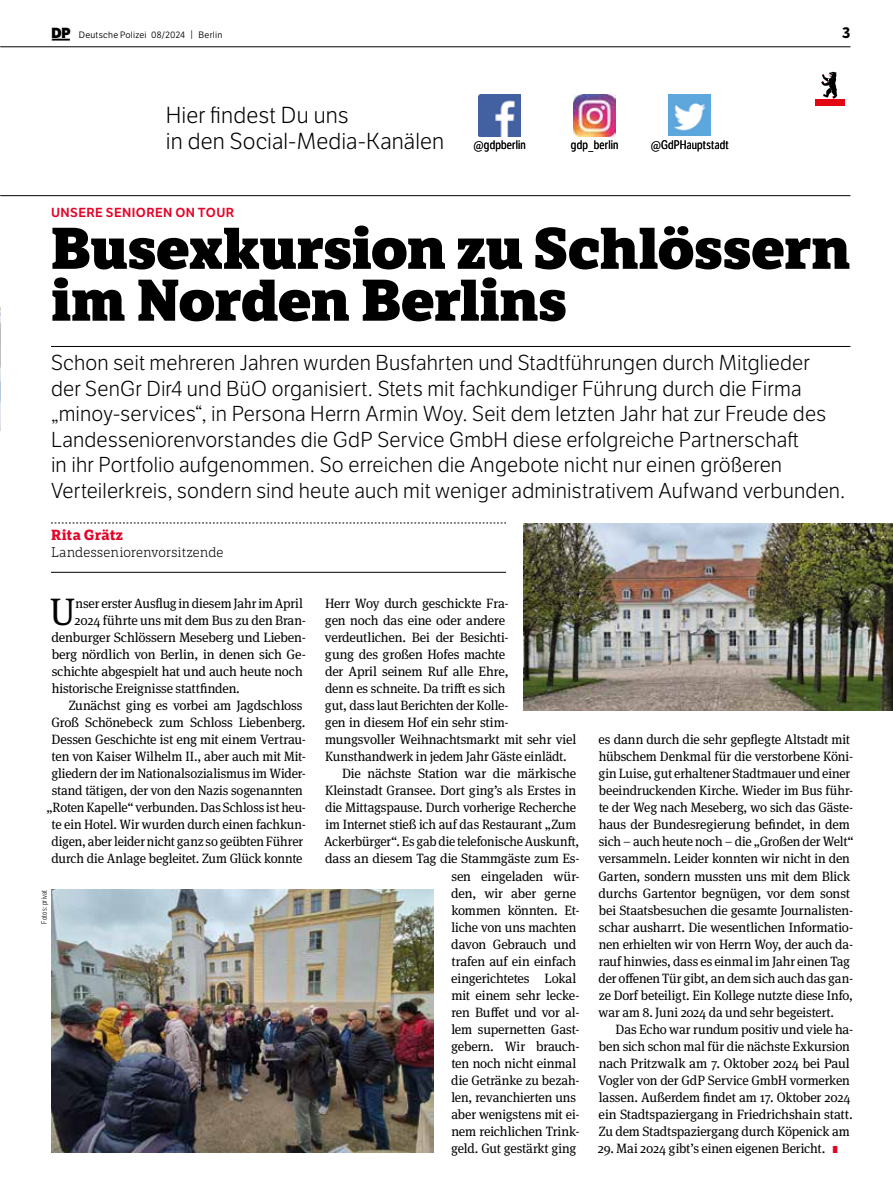
<style>
.page{position:relative;width:893px;height:1191px;background:#fff}
.page>*{position:absolute;margin:0;border:0;box-sizing:border-box;transform-origin:0 0}
.t1{font:800 57px/51.9px "LFT Etica Sheriff";letter-spacing:-.01em;color:#000}
.t2{font:38.25px "Meta Serif Pro";color:#000}
.t3{font:22.5px/25.5px "LFT Etica Lt";letter-spacing:.01em;color:#000}
.t4{font:21px/25.5px "LFT Etica Lt";letter-spacing:.01em;color:#000}
.t5{font:700 15px "LFT Etica";color:#000}
.t6{font:700 14.25px "LFT Etica Sheriff";letter-spacing:.01em;color:#e40428}
.t7{font:13.5px/17px "Meta Serif Pro";letter-spacing:-.01em;color:#000}
.t8{font:13.5px "Meta Serif Pro";letter-spacing:-.01em;color:#000;scale:.96 1}
.t9{font:300 13.5px "LFT Etica Sheriff";letter-spacing:-.005em;color:#000}
.t10{font:12.75px "LFT Etica SB";letter-spacing:.03em;color:#e40428}
.t11{font:12px "LFT Etica Condensed";letter-spacing:.015em;color:#000}
.t12{font:9px "LFT Etica Bk";letter-spacing:.025em;color:#000}
.t13{font:300 7.5px "LFT Etica Condensed";letter-spacing:.025em;color:#000}
.s1{font-family:"LFT Etica XB";font-size:14.25px}
.s2{font-size:9.3px}
.s3{font-family:"LFT Etica XB";font-size:9.75px;color:#e40428}
</style>
<div class="page">
<hr style="left:0;top:195px;width:850px;height:1px;background:#000">
<hr style="left:0;top:47px;width:850px;height:1px;background:#000">
<svg style="left:52px;top:39px;width:18px;height:2px"></svg>
<svg style="left:0;top:307px;width:1px;height:124px"></svg>
<hr style="left:51px;top:346px;width:799px;height:1px;background:#000">
<svg style="left:51px;top:523px;width:455px;height:1px"></svg>
<hr style="left:51px;top:572px;width:455px;height:1px;background:#000">
<img style="left:51px;top:889px;width:383px;height:263px">
<img style="left:523px;top:523px;width:370px;height:187px">
<img style="left:478px;top:94px;width:43px;height:43px">
<img style="left:573px;top:94px;width:43px;height:43px">
<img style="left:668px;top:95px;width:43px;height:41px">
<div style="left:815px;top:99px;width:30px;height:7px;background:#e30613"></div>
<svg style="left:821px;top:72px;width:16px;height:27px"></svg>
<p class="t12" style="left:52px;top:29px;width:172px"><span class="s1">DP</span> Deutsche Polizei 08/2024 <span class="s2">|</span> Berlin</p>
<p class="t5" style="left:842px;top:23px;width:10px">3</p>
<h3 class="t3" style="left:166px;top:103px;width:280px">Hier findest Du uns<br>in den Social-Media-Kanälen</h3>
<p class="t11" style="left:474px;top:137px;width:54px">@gdpberlin</p>
<p class="t11" style="left:571px;top:137px;width:49px">gdp_berlin</p>
<p class="t11" style="left:651px;top:137px;width:80px">@GdPHauptstadt</p>
<p class="t10" style="left:51px;top:205px;width:185px">UNSERE SENIOREN ON TOUR</p>
<h1 class="t1" style="left:51px;top:223px;width:801px">Busexkursion zu Schlössern im Norden Berlins</h1>
<p class="t4" style="left:51px;top:350px;width:796px">Schon seit mehreren Jahren wurden Busfahrten und Stadtführungen durch Mitglieder<br>der SenGr Dir4 und BüO organisiert. Stets mit fachkundiger Führung durch die Firma „minoy-services“, in Persona Herrn Armin Woy. Seit dem letzten Jahr hat zur Freude des Landesseniorenvorstandes die GdP Service GmbH diese erfolgreiche Partnerschaft<br>in ihr Portfolio aufgenommen. So erreichen die Angebote nicht nur einen größeren Verteilerkreis, sondern sind heute auch mit weniger administrativem Aufwand verbunden.</p>
<p class="t6" style="left:51px;top:526px;width:73px">Rita Grätz</p>
<p class="t9" style="left:51px;top:544px;width:174px">Landesseniorenvorsitzende</p>
<h2 class="t2" style="left:50px;top:584px;width:27px">U</h2>
<p class="t7" style="left:75px;top:594px;width:229px">nser erster Ausflug in diesem Jahr im April</p>
<p class="t7" style="left:75px;top:611px;width:233px">2024 führte uns mit dem Bus zu den Bran-</p>
<p class="t7" style="left:52px;top:628px;width:256px">denburger Schlössern Meseberg und Lieben-</p>
<p class="t7" style="left:52px;top:645px;width:256px">berg nördlich von Berlin, in denen sich Ge-</p>
<p class="t7" style="left:52px;top:662px;width:253px">schichte abgespielt hat und auch heute noch</p>
<p class="t7" style="left:52px;top:679px;width:190px">historische Ereignisse stattfinden.</p>
<p class="t7" style="left:69px;top:696px;width:235px">Zunächst ging es vorbei am Jagdschloss</p>
<p class="t7" style="left:51px;top:713px;width:256px">Groß Schönebeck zum Schloss Liebenberg.</p>
<p class="t7" style="left:51px;top:730px;width:256px">Dessen Geschichte ist eng mit einem Vertrau-</p>
<p class="t7" style="left:52px;top:747px;width:256px">ten von Kaiser Wilhelm II., aber auch mit Mit-</p>
<p class="t7" style="left:51px;top:764px;width:256px">gliedern der im Nationalsozialismus im Wider-</p>
<p class="t7" style="left:52px;top:781px;width:253px">stand tätigen, der von den Nazis sogenannten</p>
<p class="t8" style="left:47px;top:798px;width:272px">„Roten Kapelle“ verbunden. Das Schloss ist heu-</p>
<p class="t7" style="left:52px;top:815px;width:256px">te ein Hotel. Wir wurden durch einen fachkun-</p>
<p class="t8" style="left:51px;top:832px;width:264px">digen, aber leider nicht ganz so geübten Führer</p>
<p class="t7" style="left:51px;top:849px;width:253px">durch die Anlage begleitet. Zum Glück konnte</p>
<p class="t13" style="left:40px;top:923px;width:35px;rotate:-90deg">Fotos: privat</p>
<p class="t7" style="left:325px;top:594px;width:185px">Herr Woy durch geschickte Fra-</p>
<p class="t7" style="left:325px;top:611px;width:182px">gen noch das eine oder andere</p>
<p class="t7" style="left:325px;top:628px;width:185px">verdeutlichen. Bei der Besichti-</p>
<p class="t7" style="left:325px;top:645px;width:182px">gung des großen Hofes machte</p>
<p class="t7" style="left:325px;top:662px;width:185px">der April seinem Ruf alle Ehre,</p>
<p class="t7" style="left:325px;top:679px;width:182px">denn es schneite. Da trifft es sich</p>
<p class="t7" style="left:325px;top:696px;width:185px">gut, dass laut Berichten der Kolle-</p>
<p class="t7" style="left:325px;top:713px;width:185px">gen in diesem Hof ein sehr stim-</p>
<p class="t7" style="left:325px;top:730px;width:253px">mungsvoller Weihnachtsmarkt mit sehr viel</p>
<p class="t7" style="left:325px;top:747px;width:243px">Kunsthandwerk in jedem Jahr Gäste einlädt.</p>
<p class="t7" style="left:342px;top:764px;width:236px">Die nächste Station war die märkische</p>
<p class="t7" style="left:325px;top:781px;width:253px">Kleinstadt Gransee. Dort ging’s als Erstes in</p>
<p class="t7" style="left:325px;top:798px;width:253px">die Mittagspause. Durch vorherige Recherche</p>
<p class="t7" style="left:325px;top:815px;width:252px">im Internet stieß ich auf das Restaurant „Zum</p>
<p class="t8" style="left:324px;top:832px;width:268px">Ackerbürger“. Es gab die telefonische Auskunft,</p>
<p class="t7" style="left:325px;top:849px;width:256px">dass an diesem Tag die Stammgäste zum Es-</p>
<p class="t7" style="left:451px;top:866px;width:130px">sen eingeladen wür-</p>
<p class="t7" style="left:451px;top:883px;width:126px">den, wir aber gerne</p>
<p class="t7" style="left:451px;top:900px;width:130px">kommen könnten. Et-</p>
<p class="t7" style="left:451px;top:917px;width:127px">liche von uns machten</p>
<p class="t7" style="left:451px;top:934px;width:127px">davon Gebrauch und</p>
<p class="t7" style="left:451px;top:951px;width:127px">trafen auf ein einfach</p>
<p class="t7" style="left:451px;top:968px;width:127px">eingerichtetes Lokal</p>
<p class="t7" style="left:451px;top:985px;width:130px">mit einem sehr lecke-</p>
<p class="t7" style="left:451px;top:1002px;width:130px">ren Buffet und vor al-</p>
<p class="t7" style="left:451px;top:1019px;width:130px">lem supernetten Gast-</p>
<p class="t7" style="left:451px;top:1036px;width:130px">gebern. Wir brauch-</p>
<p class="t7" style="left:451px;top:1053px;width:127px">ten noch nicht einmal</p>
<p class="t7" style="left:451px;top:1070px;width:130px">die Getränke zu bezah-</p>
<p class="t7" style="left:451px;top:1087px;width:126px">len, revanchierten uns</p>
<p class="t7" style="left:451px;top:1104px;width:130px">aber wenigstens mit ei-</p>
<p class="t7" style="left:451px;top:1121px;width:130px">nem reichlichen Trink-</p>
<p class="t7" style="left:451px;top:1138px;width:127px">geld. Gut gestärkt ging</p>
<p class="t7" style="left:598px;top:730px;width:257px">es dann durch die sehr gepflegte Altstadt mit hübschem Denkmal für die verstorbene Köni&shy;gin Luise, gut erhaltener Stadtmauer und einer beeindruckenden Kirche. Wieder im Bus führ&shy;te der Weg nach Meseberg, wo sich das Gäste&shy;haus der Bundesregierung befindet, in dem sich – auch heute noch – die „Großen der Welt“ versammeln. Leider konnten wir nicht in den Garten, sondern mussten uns mit dem Blick durchs Gartentor begnügen, vor dem sonst bei Staatsbesuchen die gesamte Journalisten&shy;schar ausharrt. Die wesentlichen Informatio&shy;nen erhielten wir von Herrn Woy, der auch da&shy;rauf hinwies, dass es einmal im Jahr einen Tag der offenen Tür gibt, an dem sich auch das gan&shy;ze Dorf beteiligt. Ein Kollege nutzte diese Info, war am 8. Juni 2024 da und sehr begeistert.</p>
<p class="t7" style="left:598px;top:1019px;width:257px;text-indent:18px">Das Echo war rundum positiv und viele ha&shy;ben sich schon mal für die nächste Exkursion nach Pritzwalk am 7. Oktober 2024 bei Paul Vogler von der GdP Service GmbH vormerken lassen. Außerdem findet am 17. Oktober 2024 ein Stadtspaziergang in Friedrichshain statt.<br>Zu dem Stadtspaziergang durch Köpenick am</p>
<p class="t7" style="left:598px;top:1138px;width:242px">29. Mai 2024 gibt’s einen eigenen Bericht. <span class="s3">I</span></p>
</div>
